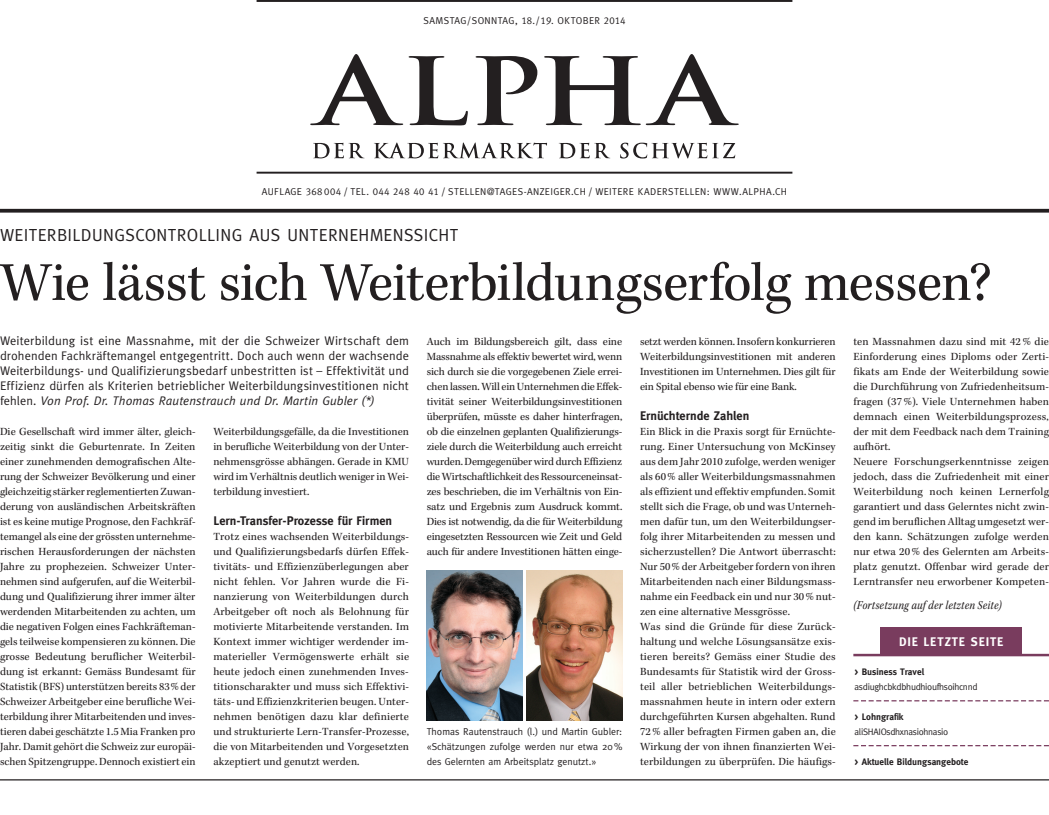
<style>
.page{position:relative;width:1049px;height:815px;background:#fff}
.page>*{position:absolute;margin:0;border:0;box-sizing:border-box;transform-origin:0 0}
.t1{font:56.25px "Kepler Std";letter-spacing:-.015em;color:#231f20}
.t2{font:17.5px "Meta";letter-spacing:.02em;color:#231f20}
.t3{font:12.5px/15px "Meta";letter-spacing:.01em;color:#231f20;text-align:justify}
.t4{font:700 12.5px "Meta";color:#231f20}
.t5{font:italic 12.5px "Kepler Std";letter-spacing:.02em;color:#231f20;scale:.86 1}
.t6{font:700 12.5px "Meta";letter-spacing:.065em;color:#fff}
.t7{font:11.25px/15px "Kepler Std";letter-spacing:.01em;color:#231f20;text-align:justify}
.t8{font:10px "Meta Caps";letter-spacing:.035em;color:#231f20}
.t9{font:10px/15px "Meta";color:#231f20;text-align:justify}
.t10{font:9.38px "Meta";letter-spacing:-.03em;color:#231f20}
.t11{font:700 9.38px "Meta";color:#231f20}
.s1{font-style:italic}
</style>
<div class="page">
<svg style="left:559px;top:143px;width:51px;height:15px"></svg>
<svg style="left:374px;top:142px;width:173px;height:16px"></svg>
<svg style="left:313px;top:143px;width:51px;height:15px"></svg>
<svg style="left:620px;top:143px;width:115px;height:16px"></svg>
<svg style="left:544px;top:54px;width:195px;height:71px"></svg>
<svg style="left:476px;top:56px;width:61px;height:69px"></svg>
<svg style="left:409px;top:56px;width:59px;height:69px"></svg>
<svg style="left:310px;top:54px;width:93px;height:71px"></svg>
<hr style="left:257px;top:0;width:535px;height:2px;background:#231f20">
<hr style="left:257px;top:172px;width:535px;height:2px;background:#231f20">
<svg style="left:0;top:209px;width:1049px;height:4px;background:#383435"></svg>
<hr style="left:0;top:779px;width:1049px;height:1px;background:#231f20">
<hr style="left:853px;top:654px;width:196px;height:2px;background:#793c5e">
<div style="left:880px;top:627px;width:142px;height:28px;background:#793c5e"></div>
<svg style="left:853px;top:700px;width:196px;height:1px"></svg>
<svg style="left:853px;top:745px;width:196px;height:1px"></svg>
<img style="left:427px;top:570px;width:95px;height:150px">
<img style="left:527px;top:570px;width:95px;height:150px">
<p class="t8" style="left:423px;top:15px;width:203px">SAMSTAG / SONNTAG, 18. / 19. OKTOBER 2014</p>
<p class="t8" style="left:262px;top:186px;width:527px">AUFLAGE 368 004 / TEL. 044 248 40 41 / STELLEN@TAGES-ANZEIGER.CH / WEITERE KADERSTELLEN: WWW.ALPHA.CH</p>
<h2 class="t2" style="left:0;top:224px;width:460px">WEITERBILDUNGSCONTROLLING AUS UNTERNEHMENSSICHT</h2>
<h1 class="t1" style="left:0;top:251px;width:993px">Wie lässt sich Weiterbildungserfolg messen?</h1>
<p class="t3" style="left:0;top:333px;width:410px">Weiterbildung ist eine Massnahme, mit der die Schweizer Wirtschaft dem drohenden Fachkräftemangel entgegentritt. Doch auch wenn der wachsende Weiterbildungs- und Qualifizierungsbedarf unbestritten ist – Effektivität und Effizienz dürfen als Kriterien betrieblicher Weiterbildungsinvestitionen nicht fehlen. <span class="s1">Von Prof. Dr. Thomas Rautenstrauch und Dr. Martin Gubler (*)</span></p>
<p class="t7" style="left:853px;top:334px;width:197px;text-align:left">ten Massnahmen dazu sind mit 42 % die Einforderung eines Diploms oder Zerti&shy;fikats am Ende der Weiterbildung sowie die Durchführung von Zufriedenheitsum&shy;fragen (37 %). Viele Unternehmen haben demnach einen Weiterbildungsprozess, der mit dem Feedback nach dem Training aufhört.<br>Neuere Forschungserkenntnisse zeigen jedoch, dass die Zufriedenheit mit einer Weiterbildung noch keinen Lernerfolg garantiert und dass Gelerntes nicht zwin&shy;gend im beruflichen Alltag umgesetzt wer&shy;den kann. Schätzungen zufolge werden nur etwa 20 % des Gelernten am Arbeits&shy;platz genutzt. Offenbar wird gerade der Lerntransfer neu erworbener Kompeten-</p>
<p class="t7" style="left:427px;top:334px;width:197px">Auch im Bildungsbereich gilt, dass eine Massnahme als effektiv bewertet wird, wenn sich durch sie die vorgegebenen Ziele errei&shy;chen lassen. Will ein Unternehmen die Effek&shy;tivität seiner Weiterbildungsinvestitionen überprüfen, müsste es daher hinterfragen, ob die einzelnen geplanten Qualifizierungs&shy;ziele durch die Weiterbildung auch erreicht wurden. Demgegenüber wird durch Effizienz die Wirtschaftlichkeit des Ressourceneinsat&shy;zes beschrieben, die im Verhältnis von Ein&shy;satz und Ergebnis zum Ausdruck kommt.<br>Dies ist notwendig, da die für Weiterbildung eingesetzten Ressourcen wie Zeit und Geld auch für andere Investitionen hätten einge-</p>
<p class="t7" style="left:640px;top:334px;width:197px">setzt werden können. Insofern konkurrieren Weiterbildungsinvestitionen mit anderen Investitionen im Unternehmen. Dies gilt für ein Spital ebenso wie für eine Bank.</p>
<p class="t4" style="left:640px;top:408px;width:111px">Ernüchternde Zahlen</p>
<p class="t7" style="left:640px;top:424px;width:197px;text-align:left">Ein Blick in die Praxis sorgt für Ernüchte&shy;rung. Einer Untersuchung von McKinsey aus dem Jahr 2010 zufolge, werden weniger als 60 % aller Weiterbildungsmassnahmen als effizient und effektiv empfunden. Somit stellt sich die Frage, ob und was Unterneh&shy;men dafür tun, um den Weiterbildungser&shy;folg ihrer Mitarbeitenden zu messen und sicherzustellen? Die Antwort überrascht:<br>Nur 50% der Arbeitgeber fordern von ihren Mitarbeitenden nach einer Bildungsmass&shy;nahme ein Feedback ein und nur 30% nut&shy;zen eine alternative Messgrösse.<br>Was sind die Gründe für diese Zurück&shy;haltung und welche Lösungsansätze exis&shy;tieren bereits? Gemäss einer Studie des Bundesamts für Statistik wird der Gross&shy;teil aller betrieblichen Weiterbildungs&shy;massnahmen heute in intern oder extern durchgeführten Kursen abgehalten. Rund 72 % aller befragten Firmen gaben an, die Wirkung der von ihnen finanzierten Wei&shy;terbildungen zu überprüfen. Die häufigs-</p>
<p class="t7" style="left:0;top:424px;width:197px">Die Gesellschaft wird immer älter, gleich&shy;zeitig sinkt die Geburtenrate. In Zeiten einer zunehmenden demografischen Alte&shy;rung der Schweizer Bevölkerung und einer gleichzeitig stärker reglementierten Zuwan&shy;derung von ausländischen Arbeitskräften ist es keine mutige Prognose, den Fachkräf&shy;temangel als eine der grössten unternehme&shy;rischen Herausforderungen der nächsten Jahre zu prophezeien. Schweizer Unter&shy;nehmen sind aufgerufen, auf die Weiterbil&shy;dung und Qualifizierung ihrer immer älter werdenden Mitarbeitenden zu achten, um die negativen Folgen eines Fachkräfteman&shy;gels teilweise kompensieren zu können. Die grosse Bedeutung beruflicher Weiterbil&shy;dung ist erkannt: Gemäss Bundesamt für Statistik (BFS) unterstützen bereits 83% der Schweizer Arbeitgeber eine berufliche Wei&shy;terbildung ihrer Mitarbeitenden und inves&shy;tieren dabei geschätzte 1.5 Mia Franken pro Jahr. Damit gehört die Schweiz zur europäi&shy;schen Spitzengruppe. Dennoch existiert ein</p>
<p class="t7" style="left:213px;top:424px;width:197px">Weiterbildungsgefälle, da die Investitionen in berufliche Weiterbildung von der Unter&shy;nehmensgrösse abhängen. Gerade in KMU wird im Verhältnis deutlich weniger in Wei&shy;terbildung investiert.</p>
<p class="t4" style="left:213px;top:513px;width:180px">Lern-Transfer-Prozesse für Firmen</p>
<p class="t7" style="left:213px;top:529px;width:197px">Trotz eines wachsenden Weiterbildungs&shy;und Qualifizierungsbedarfs dürfen Effek&shy;tivitäts- und Effizienzüberlegungen aber nicht fehlen. Vor Jahren wurde die Fi&shy;nanzierung von Weiterbildungen durch Arbeitgeber oft noch als Belohnung für motivierte Mitarbeitende verstanden. Im Kontext immer wichtiger werdender im&shy;materieller Vermögenswerte erhält sie heute jedoch einen zunehmenden Inves&shy;titionscharakter und muss sich Effektivi&shy;täts- und Effizienzkriterien beugen. Unter&shy;nehmen benötigen dazu klar definierte und strukturierte Lern-Transfer-Prozesse, die von Mitarbeitenden und Vorgesetzten akzeptiert und genutzt werden.</p>
<p class="t5" style="left:853px;top:598px;width:174px">(Fortsetzung auf der letzten Seite)</p>
<p class="t6" style="left:899px;top:635px;width:106px">DIE LETZTE SEITE</p>
<p class="t11" style="left:854px;top:666px;width:71px">&gt; Business Travel</p>
<p class="t10" style="left:854px;top:681px;width:124px">asdiughcbkdbhudhioufhsoihcnnd</p>
<p class="t11" style="left:854px;top:711px;width:51px">&gt; Lohngrafik</p>
<p class="t10" style="left:854px;top:726px;width:95px">aliSHAIOsdhxnasiohnasio</p>
<p class="t11" style="left:854px;top:756px;width:115px">&gt; Aktuelle Bildungsangebote</p>
<p class="t9" style="left:427px;top:724px;width:197px">Thomas Rautenstrauch (l.) und Martin Gubler: «Schätzungen zufolge werden nur etwa 20% des Gelernten am Arbeitsplatz genutzt.»</p>
</div>
